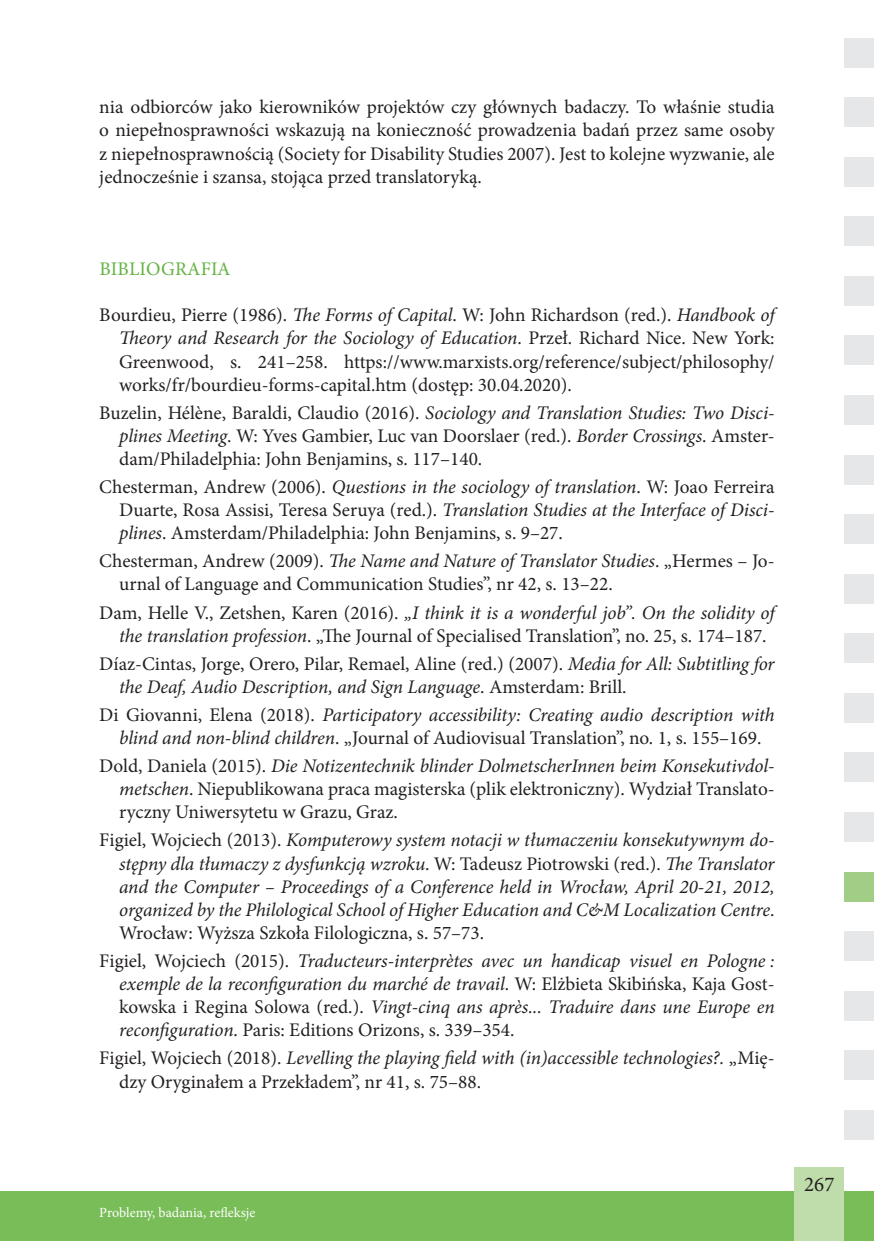
<style>
.page{position:relative;width:874px;height:1241px;background:#fff}
.page>*{position:absolute;margin:0;border:0;box-sizing:border-box;transform-origin:0 0}
.t1{font:21px "Minion Pro";color:#231f20}
.bibliografia{font:19.25px/23.1px "Minion Pro";color:#231f20;text-align:justify}
.bibliografia-2{font:italic 19.25px/23.1px "Minion Pro";letter-spacing:-.01em;color:#231f20;text-align:justify}
.wciety{font:19.25px/23.1px "Minion Pro";color:#231f20;text-align:justify}
.srodtytul{font:19.25px "Minion Pro";letter-spacing:.01em;color:#63b442}
.t2{font:14px "Minion Pro";color:#fff}
.s1{font-style:italic}
.s2{font-style:normal}
</style>
<div class="page">
<div style="left:843px;top:157px;width:30px;height:30px;background:#e6e7e9"></div>
<div style="left:843px;top:97px;width:30px;height:30px;background:#e6e7e9"></div>
<div style="left:843px;top:216px;width:30px;height:30px;background:#e6e7e9"></div>
<div style="left:843px;top:335px;width:30px;height:30px;background:#e6e7e9"></div>
<div style="left:843px;top:276px;width:30px;height:30px;background:#e6e7e9"></div>
<div style="left:843px;top:395px;width:30px;height:30px;background:#e6e7e9"></div>
<div style="left:843px;top:514px;width:30px;height:30px;background:#e6e7e9"></div>
<div style="left:843px;top:454px;width:30px;height:30px;background:#e6e7e9"></div>
<div style="left:843px;top:573px;width:30px;height:30px;background:#e6e7e9"></div>
<div style="left:843px;top:693px;width:30px;height:29px;background:#e6e7e9"></div>
<div style="left:843px;top:633px;width:30px;height:30px;background:#e6e7e9"></div>
<div style="left:843px;top:752px;width:30px;height:30px;background:#e6e7e9"></div>
<div style="left:843px;top:812px;width:30px;height:29px;background:#e6e7e9"></div>
<div style="left:843px;top:931px;width:30px;height:29px;background:#e6e7e9"></div>
<div style="left:843px;top:1050px;width:30px;height:29px;background:#e6e7e9"></div>
<div style="left:843px;top:990px;width:30px;height:30px;background:#e6e7e9"></div>
<div style="left:0;top:1191px;width:873px;height:49px;background:#79bd58"></div>
<div style="left:794px;top:1167px;width:49px;height:73px;background:#bfdcab"></div>
<div style="left:843px;top:38px;width:30px;height:29px;background:#e6e7e9"></div>
<div style="left:843px;top:1109px;width:30px;height:30px;background:#e6e7e9"></div>
<div style="left:843px;top:871px;width:30px;height:30px;background:#a1cd86"></div>
<p class="wciety" style="left:99px;top:96px;width:676px">nia odbiorców jako kierowników projektów czy głównych badaczy. To właśnie studia o niepełnosprawności wskazują na konieczność prowadzenia badań przez same osoby z niepełnosprawnością (Society for Disability Studies 2007). Jest to kolejne wyzwanie, ale jednocześnie i szansa, stojąca przed translatoryką.</p>
<p class="srodtytul" style="left:99px;top:256px;width:133px">BIBLIOGRAFIA</p>
<p class="bibliografia" style="left:119px;top:304px;width:656px;text-indent:-20px">Bourdieu, Pierre (1986). <span class="s1">The Forms of Capital</span>. W: John Richardson (red.). <span class="s1">Handbook of Theory and Research for the Sociology of Education</span>. Przeł. Richard Nice. New York:<br>Greenwood, s. 241–258. https://www.marxists.org/reference/subject/philosophy/ works/fr/bourdieu-forms-capital.htm (dostęp: 30.04.2020).</p>
<p class="bibliografia" style="left:119px;top:401px;width:656px;text-indent:-20px">Buzelin, Hélène, Baraldi, Claudio (2016). <span class="s1">Sociology and Translation Studies: Two Disci&shy;plines Meeting</span>. W: Yves Gambier, Luc van Doorslaer (red.). <span class="s1">Border Crossings</span>. Amster&shy;dam/Philadelphia: John Benjamins, s. 117–140.</p>
<p class="bibliografia" style="left:119px;top:475px;width:656px;text-indent:-20px">Chesterman, Andrew (2006). <span class="s1">Questions in the sociology of translation</span>. W: Joao Ferreira Duarte, Rosa Assisi, Teresa Seruya (red.). <span class="s1">Translation Studies at the Interface of Disci&shy;plines</span>. Amsterdam/Philadelphia: John Benjamins, s. 9–27.</p>
<p class="bibliografia" style="left:119px;top:549px;width:656px;text-indent:-20px">Chesterman, Andrew (2009). <span class="s1">The Name and Nature of Translator Studies</span>. „Hermes – Jo&shy;urnal of Language and Communication Studies”, nr 42, s. 13–22.</p>
<p class="bibliografia" style="left:119px;top:601px;width:656px;text-indent:-20px">Dam, Helle V., Zetshen, Karen (2016). <span class="s1">„I think it is a wonderful job”. On the solidity of the translation profession</span>. „The Journal of Specialised Translation”, no. 25, s. 174–187.</p>
<p class="bibliografia" style="left:119px;top:652px;width:656px;text-indent:-20px">Díaz-Cintas, Jorge, Orero, Pilar, Remael, Aline (red.) (2007). <span class="s1">Media for All: Subtitling for the Deaf, Audio Description, and Sign Language</span>. Amsterdam: Brill.</p>
<p class="bibliografia-2" style="left:99px;top:703px;width:676px;text-align:center"><span class="s2">Di Giovanni, Elena (2018).</span> Participatory accessibility: Creating audio description with blind and non-blind children<span class="s2">. „Journal of Audiovisual Translation”, no. 1, s. 155–169.</span></p>
<p class="bibliografia" style="left:119px;top:754px;width:656px;text-indent:-20px">Dold, Daniela (2015). <span class="s1">Die Notizentechnik blinder DolmetscherInnen beim Konsekutivdol&shy;metschen</span>. Niepublikowana praca magisterska (plik elektroniczny). Wydział Translato&shy;ryczny Uniwersytetu w Grazu, Graz.</p>
<p class="bibliografia-2" style="left:119px;top:828px;width:656px;text-indent:-20px"><span class="s2">Figiel, Wojciech (2013).</span> Komputerowy system notacji w tłumaczeniu konsekutywnym do&shy;stępny dla tłumaczy z dysfunkcją wzroku<span class="s2">. W: Tadeusz Piotrowski (red.).</span> The Translator and the Computer – Proceedings of a Conference held in Wrocław, April 20-21, 2012, organized by the Philological School of Higher Education and C&amp;M Localization Centre<span class="s2">.<br>Wrocław: Wyższa Szkoła Filologiczna, s. 57–73.</span></p>
<p class="bibliografia-2" style="left:119px;top:949px;width:656px;text-indent:-20px"><span class="s2">Figiel, Wojciech (2015).</span> Traducteurs-interprètes avec un handicap visuel en Pologne : exemple de la reconfiguration du marché de travail<span class="s2">. W: Elżbieta Skibińska, Kaja Gost&shy;kowska i Regina Solowa (red.).</span> Vingt-cinq ans après... Traduire dans une Europe en reconfiguration<span class="s2">. Paris: Editions Orizons, s. 339–354.</span></p>
<p class="bibliografia" style="left:119px;top:1046px;width:656px;text-indent:-20px">Figiel, Wojciech (2018). <span class="s1">Levelling the playing field with (in)accessible technologies?.</span> „Mię&shy;dzy Oryginałem a Przekładem”, nr 41, s. 75–88.</p>
<p class="t2" style="left:99px;top:1202px;width:157px">Problemy, badania, refleksje</p>
<p class="t1" style="left:803px;top:1170px;width:32px">267</p>
</div>
